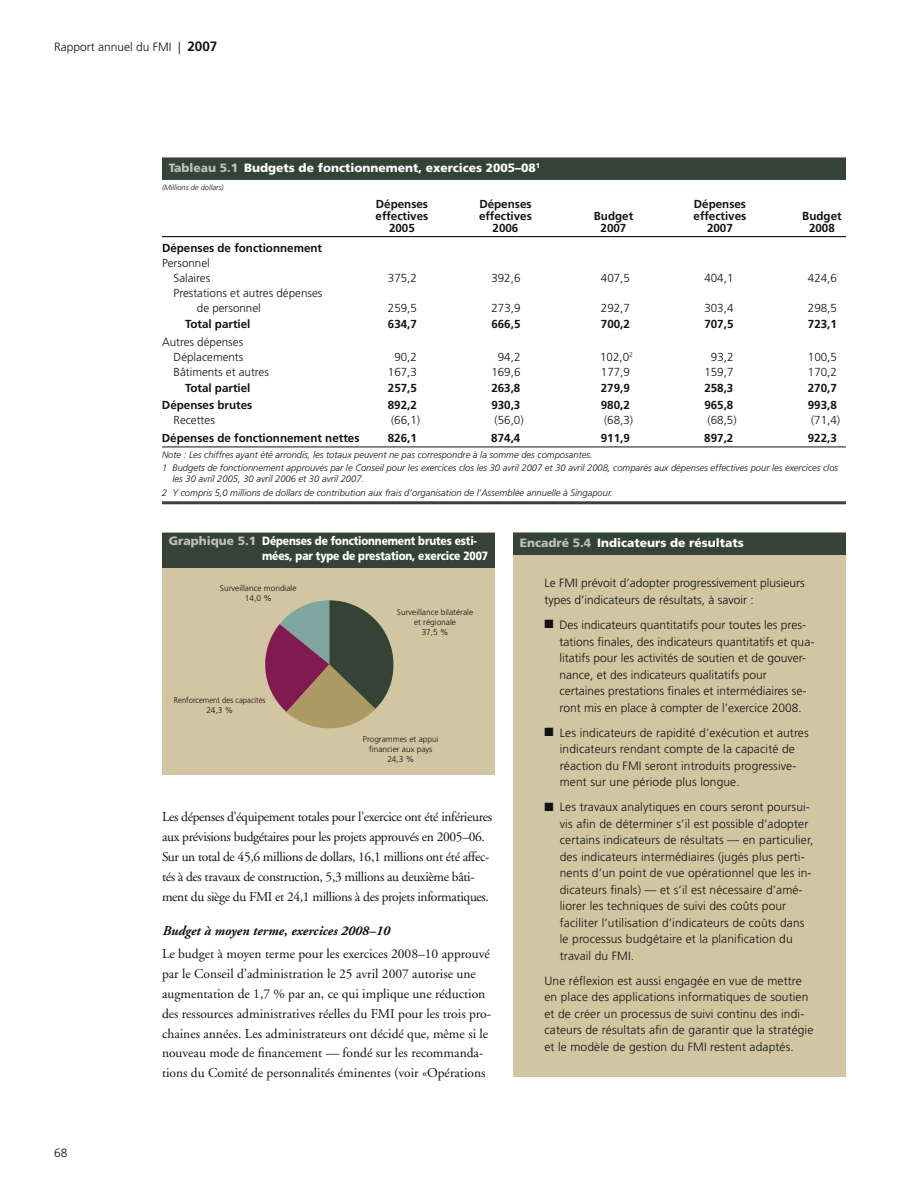
<style>
.page{position:relative;width:918px;height:1188px;background:#fff}
.page>*{position:absolute;margin:0;border:0;box-sizing:border-box;transform-origin:0 0}
.t1{font:13.5px/19.8px "Adobe Garamond";color:#121212}
.t2{font:13.5px/19.8px "Adobe Garamond";letter-spacing:-.025em;color:#121212}
.t3{font:italic 700 13.5px "Adobe Garamond";color:#121212}
.t4{font:300 12px/16.5px "Frutiger";letter-spacing:.01em;color:#121212}
.t5{font:900 12px/14.4px "Frutiger";color:#fff;scale:.86 1}
.t6{font:900 12px "Frutiger";color:#fff}
.t7{font:700 11.7px "Frutiger";color:#121212}
.t8{font:300 11.7px/15px "Frutiger";color:#121212;text-align:right}
.t9{font:italic 300 9.3px/13.4px "Frutiger";color:#121212}
.t10{font:300 8.25px/10.1px "Frutiger";color:#121212;text-align:center}
.t11{font:300 8.25px/10.1px "Frutiger";color:#121212;text-align:center;scale:.93 1}
.t12{font:italic 300 7.5px "Frutiger";color:#121212}
.s1{font-weight:700;font-size:13.5px}
.s2{color:#bdc0bf}
</style>
<div class="page">
<div style="left:162px;top:157px;width:684px;height:23px;background:#354336"></div>
<hr style="left:162px;top:236px;width:684px;height:1px;background:#121212">
<hr style="left:162px;top:447px;width:684px;height:1px;background:#121212">
<hr style="left:162px;top:501px;width:684px;height:3px;background:#354336">
<div style="left:162px;top:534px;width:333px;height:241px;background:#d2c5a2"></div>
<div style="left:162px;top:533px;width:333px;height:35px;background:#354336"></div>
<svg style="left:265px;top:600px;width:128px;height:129px"></svg>
<div style="left:513px;top:544px;width:333px;height:532px;background:#d2c5a2"></div>
<div style="left:513px;top:532px;width:333px;height:23px;background:#354336"></div>
<p class="t4" style="left:54px;top:38px;width:165px">Rapport annuel du FMI | <span class="s1">2007</span></p>
<p class="t6" style="left:169px;top:160px;width:373px"><span class="s2">Tableau 5.1</span> Budgets de fonctionnement, exercices 2005–08<sup>1</sup></p>
<p class="t12" style="left:162px;top:183px;width:63px">(Millions de dollars)</p>
<p class="t7" style="left:376px;top:197px;width:54px">Dépenses</p>
<p class="t7" style="left:479px;top:197px;width:54px">Dépenses</p>
<p class="t7" style="left:694px;top:197px;width:54px">Dépenses</p>
<p class="t7" style="left:376px;top:209px;width:54px">effectives</p>
<p class="t7" style="left:479px;top:209px;width:54px">effectives</p>
<p class="t7" style="left:594px;top:209px;width:41px">Budget</p>
<p class="t7" style="left:694px;top:209px;width:54px">effectives</p>
<p class="t7" style="left:802px;top:209px;width:41px">Budget</p>
<p class="t7" style="left:389px;top:221px;width:27px">2005</p>
<p class="t7" style="left:493px;top:221px;width:27px">2006</p>
<p class="t7" style="left:601px;top:221px;width:27px">2007</p>
<p class="t7" style="left:707px;top:221px;width:27px">2007</p>
<p class="t7" style="left:809px;top:221px;width:27px">2008</p>
<p class="t7" style="left:162px;top:241px;width:162px">Dépenses de fonctionnement</p>
<p class="t8" style="left:162px;top:256px;width:50px">Personnel<br>Salaires</p>
<p class="t8" style="left:388px;top:271px;width:27px">375,2</p>
<p class="t8" style="left:491px;top:271px;width:31px">392,6</p>
<p class="t8" style="left:601px;top:271px;width:31px">407,5</p>
<p class="t8" style="left:704px;top:271px;width:27px">404,1</p>
<p class="t8" style="left:808px;top:271px;width:31px">424,6</p>
<p class="t8" style="left:197px;top:286px;width:127px;text-align:left;text-indent:-23px">Prestations et autres dépenses de personnel</p>
<p class="t8" style="left:388px;top:301px;width:31px">2 59,5</p>
<p class="t8" style="left:491px;top:301px;width:31px">273,9</p>
<p class="t8" style="left:601px;top:301px;width:31px">292,7</p>
<p class="t8" style="left:704px;top:301px;width:31px">303,4</p>
<p class="t8" style="left:808px;top:301px;width:31px">298,5</p>
<p class="t7" style="left:185px;top:318px;width:67px">Total partiel</p>
<p class="t7" style="left:388px;top:318px;width:31px">634,7</p>
<p class="t7" style="left:491px;top:318px;width:31px">666,5</p>
<p class="t7" style="left:601px;top:318px;width:31px">700,2</p>
<p class="t7" style="left:704px;top:318px;width:31px">707,5</p>
<p class="t7" style="left:808px;top:318px;width:31px">723,1</p>
<p class="t8" style="left:162px;top:334px;width:83px">Autres dépenses<br>Déplacements</p>
<p class="t8" style="left:394px;top:349px;width:21px">90,2</p>
<p class="t8" style="left:498px;top:349px;width:20px">94,21</p>
<p class="t8" style="left:607px;top:349px;width:27px">02,0<sup>2</sup></p>
<p class="t8" style="left:711px;top:349px;width:20px">93,21</p>
<p class="t8" style="left:814px;top:349px;width:24px">00,5</p>
<p class="t4" style="left:54px;top:1144px;width:15px">68</p>
<p class="t8" style="left:174px;top:364px;width:97px">Bâtiments et autres</p>
<p class="t8" style="left:388px;top:364px;width:31px">1 67,3</p>
<p class="t8" style="left:491px;top:364px;width:31px">1 69,6</p>
<p class="t8" style="left:601px;top:364px;width:31px">1 77,9</p>
<p class="t8" style="left:704px;top:364px;width:31px">1 59,7</p>
<p class="t8" style="left:808px;top:364px;width:29px">1 70,2</p>
<p class="t7" style="left:185px;top:381px;width:67px">Total partiel</p>
<p class="t7" style="left:388px;top:381px;width:31px">257,5</p>
<p class="t7" style="left:491px;top:381px;width:31px">263,8</p>
<p class="t7" style="left:601px;top:381px;width:31px">279,9</p>
<p class="t7" style="left:704px;top:381px;width:31px">258,3</p>
<p class="t7" style="left:808px;top:381px;width:31px">270,7</p>
<p class="t7" style="left:162px;top:398px;width:92px">Dépenses brutes</p>
<p class="t7" style="left:388px;top:398px;width:31px">892,2</p>
<p class="t7" style="left:491px;top:398px;width:31px">930,3</p>
<p class="t7" style="left:601px;top:398px;width:31px">980,2</p>
<p class="t7" style="left:704px;top:398px;width:31px">965,8</p>
<p class="t7" style="left:808px;top:398px;width:31px">993,8</p>
<p class="t8" style="left:174px;top:412px;width:43px">Recettes</p>
<p class="t8" style="left:391px;top:412px;width:31px">(66,1 )</p>
<p class="t8" style="left:495px;top:412px;width:31px">(56,0)</p>
<p class="t8" style="left:604px;top:412px;width:31px">(68,3)</p>
<p class="t8" style="left:708px;top:412px;width:31px">(68,5)</p>
<p class="t8" style="left:811px;top:412px;width:31px">(71 ,4)</p>
<p class="t7" style="left:162px;top:431px;width:199px">Dépenses de fonctionnement nettes</p>
<p class="t7" style="left:388px;top:431px;width:31px">826,1</p>
<p class="t7" style="left:491px;top:431px;width:31px">874,4</p>
<p class="t7" style="left:601px;top:431px;width:31px">911,9</p>
<p class="t7" style="left:704px;top:431px;width:31px">897,2</p>
<p class="t7" style="left:808px;top:431px;width:31px">922,3</p>
<p class="t9" style="left:162px;top:448px;width:678px">Note : Les chiffres ayant été arrondis, les totaux peuvent ne pas correspondre à la somme des composantes.<br>1 Budgets de fonctionnement approuvés par le Conseil pour les exercices clos les 30 avril 2007 et 30 avril 2008, comparés aux dépenses effectives pour les exercices clos</p>
<p class="t9" style="left:162px;top:473px;width:452px;text-indent:10px">les 30 avril 2005, 30 avril 2006 et 30 avril 2007.<br>2 Y compris 5,0 millions de dollars de contribution aux frais d’organisation de l’Assemblée annuelle à Singapour.</p>
<p class="t5" style="left:262px;top:534px;width:264px;text-indent:-93px"><span class="s2">Graphique 5.1</span> Dépenses de fonctionnement brutes esti&shy;mées, par type de prestation, exercice 2007</p>
<p class="t6" style="left:520px;top:535px;width:226px"><span class="s2">Encadré 5.4</span> Indicateurs de résultats</p>
<p class="t4" style="left:544px;top:575px;width:262px">Le FMI prévoit d’adopter progressivement plusieurs types d’indicateurs de résultats, à savoir :</p>
<p class="t4" style="left:560px;top:617px;width:256px;text-indent:-15px">■ Des indicateurs quantitatifs pour toutes les pres&shy;tations finales, des indicateurs quantitatifs et qua&shy;litatifs pour les activités de soutien et de gouver&shy;nance, et des indicateurs qualitatifs pour certaines prestations finales et intermédiaires se&shy;ront mis en place à compter de l’exercice 2008.</p>
<p class="t4" style="left:560px;top:724px;width:250px;text-indent:-15px">■ Les indicateurs de rapidité d’exécution et autres indicateurs rendant compte de la capacité de réaction du FMI seront introduits progressive&shy;ment sur une période plus longue.</p>
<p class="t4" style="left:560px;top:799px;width:255px;text-indent:-15px">■ Les travaux analytiques en cours seront poursui&shy;vis afin de déterminer s’il est possible d’adopter certains indicateurs de résultats — en particulier, des indicateurs intermédiaires (jugés plus perti&shy;nents d’un point de vue opérationnel que les in&shy;dicateurs finals) — et s’il est nécessaire d’amé&shy;liorer les techniques de suivi des coûts pour faciliter l’utilisation d’indicateurs de coûts dans le processus budgétaire et la planification du travail du FMI.</p>
<p class="t4" style="left:544px;top:973px;width:270px">Une réflexion est aussi engagée en vue de mettre en place des applications informatiques de soutien et de créer un processus de suivi continu des indi&shy;cateurs de résultats afin de garantir que la stratégie et le modèle de gestion du FMI restent adaptés.</p>
<p class="t10" style="left:220px;top:583px;width:78px">Surveillance mondiale<br>1 4,0 %</p>
<p class="t10" style="left:397px;top:608px;width:78px">Surveillance bilatérale et régionale<br>37,5 %</p>
<p class="t11" style="left:174px;top:695px;width:100px">Renforcement des capacités<br>24,3 %</p>
<p class="t10" style="left:363px;top:735px;width:77px">Programmes et appui financier aux pays<br>24,3 %</p>
<p class="t2" style="left:162px;top:808px;width:332px">Les dépenses d’équipement totales pour l’exercice ont été inférieures aux prévisions budgétaires pour les projets approuvés en 2005–06.<br>Sur un total de 45,6 millions de dollars, 16,1 millions ont été affec&shy;tés à des travaux de construction, 5,3 millions au deuxième bâti&shy;ment du siège du FMI et 24,1 millions à des projets informatiques.</p>
<p class="t3" style="left:162px;top:924px;width:229px">Budget à moyen terme, exercices 2008–10</p>
<p class="t1" style="left:162px;top:945px;width:331px">Le budget à moyen terme pour les exercices 2008–10 approuvé par le Conseil d’administration le 25 avril 2007 autorise une augmentation de 1,7 % par an, ce qui implique une réduction des ressources administratives réelles du FMI pour les trois pro&shy;chaines années. Les administrateurs ont décidé que, même si le nouveau mode de financement — fondé sur les recommanda&shy;tions du Comité de personnalités éminentes (voir «Opérations</p>
</div>
